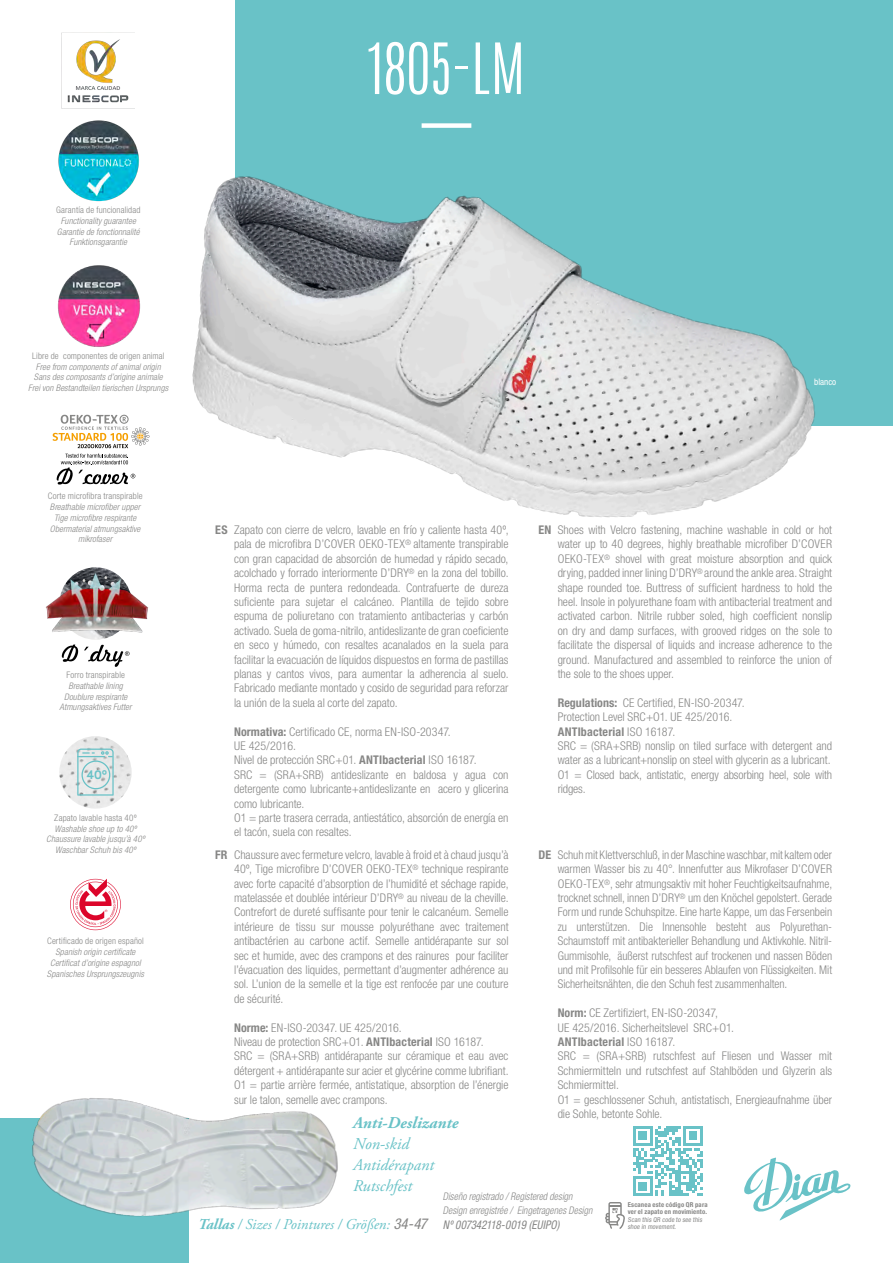
<style>
.page{position:relative;width:893px;height:1263px;background:#fff}
.page>*{position:absolute;margin:0;border:0;box-sizing:border-box;transform-origin:0 0}
.H1_Main1{font:300 60px "Antonio";letter-spacing:.015em;color:#fff}
.H3_Text1{font:italic 16.5px "Adobe Garamond Pro";color:#69c2c7}
.H3_Text1-2{font:italic 700 16.5px "Adobe Garamond Pro";color:#69c2c7}
.t1{font:italic 15px "Adobe Garamond Pro";color:#69c2c7}
.t2{font:300 condensed 12px/14.4px "Helvetica Neue LT Std";color:#878786;text-align:justify}
.t3{font:700 condensed 12px "Helvetica Neue LT Std";letter-spacing:.015em;color:#878786}
.t4{font:italic condensed 12px "Helvetica Neue LT Std";letter-spacing:-.005em;color:#878786;scale:.92 1}
.t5{font:700 11.25px "Galaxie Polaris";color:#69c2c7}
.t6{font:italic 300 condensed 10.5px "Helvetica Neue LT Std";letter-spacing:.01em;color:#878786;scale:.92 1}
.t7{font:italic 300 condensed 9px/10.8px "Helvetica Neue LT Std";letter-spacing:.01em;color:#878786;text-align:center}
.t8{font:300 condensed 9px "Helvetica Neue LT Std";letter-spacing:.02em;color:#878786}
.t9{font:condensed 9px "Helvetica Neue LT Std";letter-spacing:-.005em;color:#fff}
.t10{font:700 condensed 6.75px/6.8px "Helvetica Neue LT Std";letter-spacing:.025em;color:#878786}
.t11{font:condensed 6.75px "Helvetica Neue LT Std";color:#878786}
.s1{font-weight:700}
.s2{font-weight:300}
.s3{font-family:"Helvetica Neue LT Std";font-stretch:condensed;color:#878786}
</style>
<div class="page">
<div style="left:235px;top:0;width:658px;height:425px;background:#69c2c7"></div>
<img style="left:192px;top:123px;width:647px;height:395px">
<svg style="left:605px;top:1202px;width:20px;height:27px"></svg>
<svg style="left:633px;top:1126px;width:70px;height:70px"></svg>
<div style="left:422px;top:123px;width:49px;height:5px;background:#fff"></div>
<svg style="left:70px;top:879px;width:51px;height:51px"></svg>
<img style="left:59px;top:736px;width:73px;height:73px;border-radius:36px">
<svg style="left:77px;top:748px;width:37px;height:48px;background:#c9dcdd"></svg>
<svg style="left:62px;top:644px;width:16px;height:18px"></svg>
<svg style="left:84px;top:645px;width:46px;height:22px"></svg>
<img style="left:45px;top:571px;width:104px;height:69px">
<div style="left:0;top:1118px;width:189px;height:145px;background:#69c2c7"></div>
<img style="left:32px;top:1098px;width:306px;height:119px">
<img style="left:62px;top:39px;width:73px;height:70px">
<img style="left:57px;top:265px;width:84px;height:82px">
<img style="left:58px;top:120px;width:81px;height:82px">
<svg style="left:57px;top:454px;width:78px;height:30px"></svg>
<svg style="left:53px;top:415px;width:97px;height:33px"></svg>
<svg style="left:744px;top:1157px;width:107px;height:63px"></svg>
<p class="H1_Main1" style="left:367px;top:25px;width:160px">1805-LM</p>
<p class="t8" style="left:56px;top:205px;width:86px">Garantía de funcionalidad</p>
<p class="t7" style="left:61px;top:215px;width:77px">Functionality guarantee</p>
<p class="t7" style="left:57px;top:226px;width:84px">Garantie de fonctionnalité</p>
<p class="t7" style="left:70px;top:237px;width:59px">Funktionsgarantie</p>
<p class="t8" style="left:32px;top:351px;width:134px">Libre de componentes de origen animal</p>
<p class="t7" style="left:36px;top:361px;width:126px">Free from components of animal origin</p>
<p class="t7" style="left:34px;top:372px;width:130px">Sans des composants d’origine animale</p>
<p class="t7" style="left:28px;top:382px;width:142px">Frei von Bestandteilen tierischen Ursprungs</p>
<p class="t9" style="left:814px;top:377px;width:23px">blanco</p>
<p class="t8" style="left:48px;top:491px;width:96px">Corte microfibra transpirable</p>
<p class="t7" style="left:50px;top:502px;width:92px">Breathable microfiber upper</p>
<p class="t7" style="left:54px;top:512px;width:84px">Tige microfibre respirante</p>
<p class="t7" style="left:50px;top:523px;width:92px">Obermaterial atmungsaktive mikrofaser</p>
<p class="t8" style="left:66px;top:670px;width:60px">Forro transpirable</p>
<p class="t7" style="left:69px;top:680px;width:56px">Breathable lining</p>
<p class="t7" style="left:64px;top:691px;width:65px">Doublure respirante</p>
<p class="t7" style="left:60px;top:702px;width:74px">Atmungsaktives Futter</p>
<p class="t5" style="left:87px;top:766px;width:22px">40º</p>
<p class="t8" style="left:54px;top:812px;width:84px">Zapato lavable hasta 40º</p>
<p class="t7" style="left:55px;top:823px;width:83px">Washable shoe up to 40º</p>
<p class="t7" style="left:46px;top:834px;width:100px">Chaussure lavable jusqu’à 40º</p>
<p class="t7" style="left:55px;top:845px;width:82px">Waschbar Schuh bis 40º</p>
<p class="t8" style="left:47px;top:936px;width:98px">Certificado de origen español</p>
<p class="t7" style="left:55px;top:947px;width:82px">Spanish origin certificate</p>
<p class="t7" style="left:50px;top:957px;width:92px">Certificat d’origine espagnol</p>
<p class="t7" style="left:47px;top:968px;width:98px">Spanisches Ursprungszeugnis</p>
<p class="t2" style="left:234px;top:522px;width:276px">Zapato con cierre de velcro, lavable en frío y caliente hasta 40º, pala de microfibra D’COVER OEKO-TEX<sup>®</sup> altamente transpirable con gran capacidad de absorción de humedad y rápido secado, acolchado y forrado interiormente D’DRY<sup>®</sup> en la zona del tobillo.<br>Horma recta de puntera redondeada. Contrafuerte de dureza suficiente para sujetar el calcáneo. Plantilla de tejido sobre espuma de poliuretano con tratamiento antibacterias y carbón activado. Suela de goma-nitrilo, antideslizante de gran coeficiente en seco y húmedo, con resaltes acanalados en la suela para facilitar la evacuación de líquidos dispuestos en forma de pastillas planas y cantos vivos, para aumentar la adherencia al suelo.<br>Fabricado mediante montado y cosido de seguridad para reforzar la unión de la suela al corte del zapato.</p>
<p class="t2" style="left:234px;top:724px;width:218px"><span class="s1">Normativa:</span> Certificado CE, norma EN-ISO-20347.</p>
<p class="t2" style="left:234px;top:738px;width:63px">UE 425/2016.</p>
<p class="t2" style="left:234px;top:753px;width:244px">Nivel de protección SRC+01. <span class="s1">ANTIbacterial</span> ISO 16187.</p>
<p class="t2" style="left:234px;top:767px;width:276px">SRC = (SRA+SRB) antideslizante en baldosa y agua con detergente como lubricante+antideslizante en acero y glicerina como lubricante.</p>
<p class="t2" style="left:234px;top:810px;width:276px">O1 = parte trasera cerrada, antiestático, absorción de energía en el tacón, suela con resaltes.</p>
<p class="t2" style="left:234px;top:847px;width:276px">Chaussure avec fermeture velcro, lavable à froid et à chaud jusqu’à 40º, Tige microfibre D’COVER OEKO-TEX<sup>®</sup> technique respirante avec forte capacité d’absorption de l’humidité et séchage rapide, matelassée et doublée intérieur D’DRY<sup>®</sup> au niveau de la cheville.<br>Contrefort de dureté suffisante pour tenir le calcanéum. Semelle intérieure de tissu sur mousse polyuréthane avec traitement antibactérien au carbone actif. Semelle antidérapante sur sol sec et humide, avec des crampons et des rainures pour faciliter l’évacuation des liquides, permettant d’augmenter adhérence au sol. L’union de la semelle et la tige est renfocée par une couture de sécurité.</p>
<p class="t2" style="left:234px;top:1020px;width:169px"><span class="s1">Norme:</span> EN-ISO-20347. UE 425/2016.</p>
<p class="t2" style="left:234px;top:1034px;width:251px">Niveau de protection SRC+O1. <span class="s1">ANTIbacterial</span> ISO 16187.</p>
<p class="t2" style="left:234px;top:1049px;width:276px">SRC = (SRA+SRB) antidérapante sur céramique et eau avec détergent + antidérapante sur acier et glycérine comme lubrifiant.</p>
<p class="t2" style="left:234px;top:1077px;width:276px">O1 = partie arrière fermée, antistatique, absorption de l’énergie sur le talon, semelle avec crampons.</p>
<p class="t3" style="left:215px;top:522px;width:14px">ES</p>
<p class="t3" style="left:538px;top:522px;width:14px">EN</p>
<p class="t2" style="left:558px;top:522px;width:276px">Shoes with Velcro fastening, machine washable in cold or hot water up to 40 degrees, highly breathable microfiber D’COVER OEKO-TEX<sup>®</sup> shovel with great moisture absorption and quick drying, padded inner lining D’DRY<sup>®</sup> around the ankle area. Straight shape rounded toe. Buttress of sufficient hardness to hold the heel. Insole in polyurethane foam with antibacterial treatment and activated carbon. Nitrile rubber soled, high coefficient nonslip on dry and damp surfaces, with grooved ridges on the sole to facilitate the dispersal of liquids and increase adherence to the ground. Manufactured and assembled to reinforce the union of the sole to the shoes upper.</p>
<p class="t2" style="left:558px;top:695px;width:188px"><span class="s1">Regulations:</span> CE Certified, EN-ISO-20347.</p>
<p class="t2" style="left:558px;top:710px;width:176px">Protection Level SRC+O1. UE 425/2016.</p>
<p class="t3" style="left:558px;top:724px;width:119px">ANTIbacterial <span class="s2">ISO 16187.</span></p>
<p class="t2" style="left:558px;top:738px;width:276px">SRC = (SRA+SRB) nonslip on tiled surface with detergent and water as a lubricant+nonslip on steel with glycerin as a lubricant.</p>
<p class="t2" style="left:558px;top:767px;width:276px">O1 = Closed back, antistatic, energy absorbing heel, sole with ridges.</p>
<p class="t2" style="left:558px;top:847px;width:276px">Schuh mit Klettverschluß, in der Maschine waschbar, mit kaltem oder warmen Wasser bis zu 40°. Innenfutter aus Mikrofaser D’COVER OEKO-TEX<sup>®</sup>, sehr atmungsaktiv mit hoher Feuchtigkeitsaufnahme, trocknet schnell, innen D’DRY<sup>®</sup> um den Knöchel gepolstert. Gerade Form und runde Schuhspitze. Eine harte Kappe, um das Fersenbein zu unterstützen. Die Innensohle besteht aus Polyurethan-Schaumstoff mit antibakterieller Behandlung und Aktivkohle. Nitril-Gummisohle, äußerst rutschfest auf trockenen und nassen Böden und mit Profilsohle für ein besseres Ablaufen von Flüssigkeiten. Mit Sicherheitsnähten, die den Schuh fest zusammenhalten.</p>
<p class="t2" style="left:558px;top:1005px;width:162px"><span class="s1">Norm:</span> CE Zertifiziert, EN-ISO-20347,</p>
<p class="t2" style="left:558px;top:1020px;width:178px">UE 425/2016. Sicherheitslevel SRC+O1.</p>
<p class="t3" style="left:558px;top:1034px;width:119px">ANTIbacterial <span class="s2">ISO 16187.</span></p>
<p class="t2" style="left:558px;top:1049px;width:276px">SRC = (SRA+SRB) rutschfest auf Fliesen und Wasser mit Schmiermitteln und rutschfest auf Stahlböden und Glyzerin als Schmiermittel.</p>
<p class="t2" style="left:558px;top:1092px;width:276px">O1 = geschlossener Schuh, antistatisch, Energieaufnahme über die Sohle, betonte Sohle.</p>
<p class="t3" style="left:215px;top:847px;width:14px">FR</p>
<p class="t3" style="left:538px;top:847px;width:14px">DE</p>
<p class="H3_Text1-2" style="left:353px;top:1113px;width:106px">Anti-Deslizante</p>
<p class="H3_Text1" style="left:353px;top:1134px;width:58px">Non-skid</p>
<p class="H3_Text1" style="left:353px;top:1155px;width:82px">Antidérapant</p>
<p class="H3_Text1" style="left:353px;top:1176px;width:60px">Rutschfest</p>
<p class="t6" style="left:443px;top:1190px;width:143px">Diseño registrado / Registered design</p>
<p class="t6" style="left:443px;top:1205px;width:164px">Design enregistrée / Eingetragenes Design</p>
<p class="t4" style="left:443px;top:1218px;width:128px">Nº 007342118-0019 (EUIPO)</p>
<p class="t10" style="left:628px;top:1201px;width:81px">Escanea este código QR para ver el zapato en movimiento.</p>
<p class="t11" style="left:628px;top:1216px;width:77px">Scan this QR code to see this</p>
<p class="t1" style="left:198px;top:1215px;width:230px"><span class="s1">Tallas</span> / Sizes / Pointures / Größen: <span class="s3">34-47</span></p>
<p class="t11" style="left:628px;top:1222px;width:51px">shoe in movement.</p>
</div>
